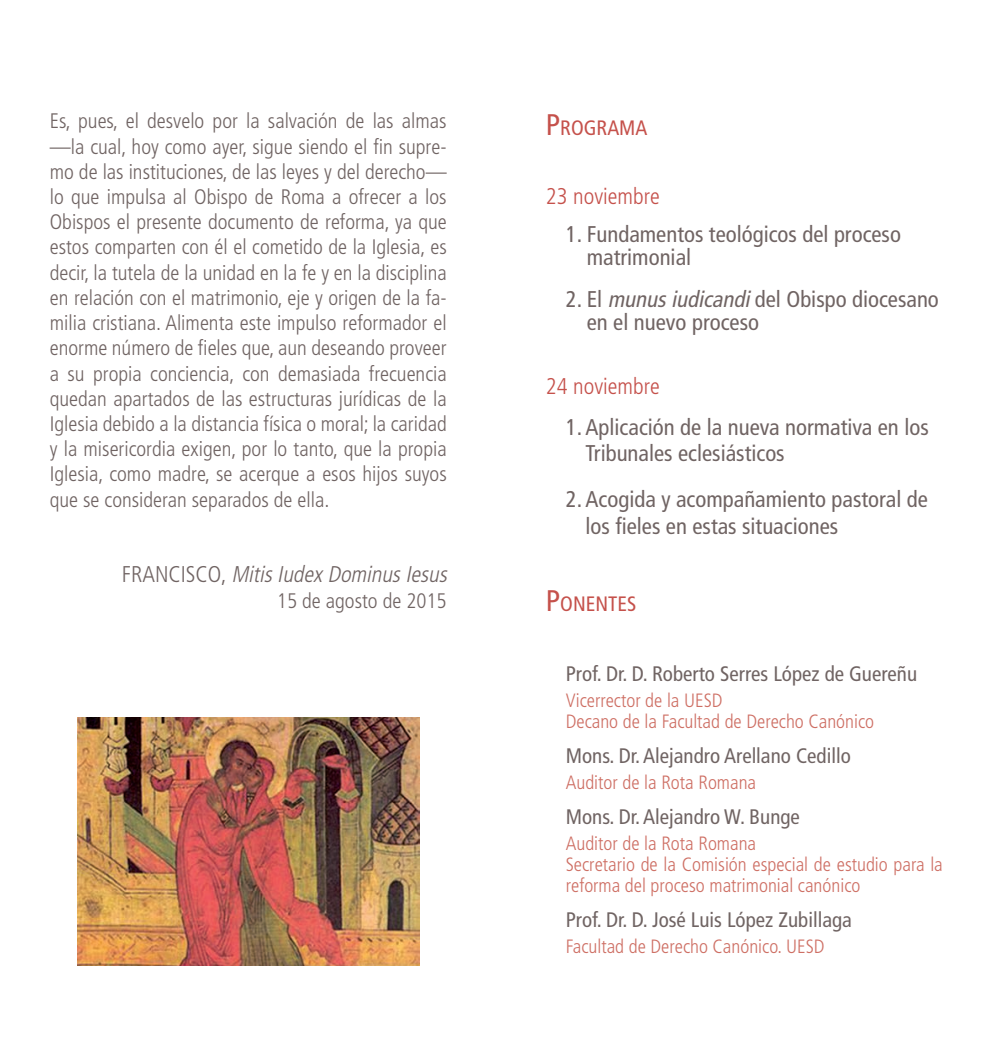
<style>
.page{position:relative;width:991px;height:1043px;background:#fff}
.page>*{position:absolute;margin:0;border:0;box-sizing:border-box;transform-origin:0 0}
.t1{font:condensed 22.75px/22.8px "Frutiger LT Std";color:#706463}
.t2{font:italic 300 condensed 22.75px "Frutiger LT Std";color:#706463}
.t3{font:300 condensed 22.75px "Frutiger LT Std";color:#c5514b}
.t4{font:300 condensed 21px/25.2px "Frutiger LT Std";color:#706463;text-align:justify}
.t5{font:condensed 21px "Frutiger LT Std";color:#706463}
.t6{font:condensed 20.82px "Frutiger LT Std";color:#c5514b}
.t7{font:300 condensed 19.25px/21px "Frutiger LT Std";color:#ce6f64}
.s1{font-style:normal}
.s2{font-size:29.75px}
.s3{font-style:italic}
</style>
<div class="page">
<img style="left:77px;top:717px;width:342px;height:248px">
<p class="t4" style="left:50px;top:109px;width:398px">es, pues, el desvelo por la salvación de las almas —la cual, hoy como ayer, sigue siendo el fin supre&shy;mo de las instituciones, de las leyes y del derecho— lo que impulsa al Obispo de roma a ofrecer a los Obispos el presente documento de reforma, ya que estos comparten con él el cometido de la iglesia, es decir, la tutela de la unidad en la fe y en la disciplina en relación con el matrimonio, eje y origen de la fa&shy;milia cristiana. alimenta este impulso reformador el enorme número de fieles que, aun deseando proveer a su propia conciencia, con demasiada frecuencia quedan apartados de las estructuras jurídicas de la iglesia debido a la distancia física o moral; la caridad y la misericordia exigen, por lo tanto, que la propia iglesia, como madre, se acerque a esos hijos suyos que se consideran separados de ella.</p>
<p class="t2" style="left:122px;top:561px;width:331px"><span class="s1">F r a n C i S C O</span> <span class="s1">,</span> MitisiudexDominusiesus</p>
<p class="t4" style="left:277px;top:588px;width:171px">15 de agosto de 2015</p>
<p class="t6" style="left:546px;top:116px;width:103px"><span class="s2">P</span>ROGRAMA</p>
<p class="t3" style="left:546px;top:183px;width:115px">23 noviembre</p>
<p class="t1" style="left:587px;top:223px;width:316px;text-indent:-21px">1. Fundamentos teológicos del proceso matrimonial</p>
<p class="t1" style="left:587px;top:288px;width:354px;text-indent:-21px">2. El <span class="s3">munusiudicandi</span>del Obispo diocesano en el nuevo proceso</p>
<p class="t3" style="left:546px;top:373px;width:115px">24 noviembre</p>
<p class="t1" style="left:585px;top:414px;width:345px;line-height:26.2px;text-indent:-20px">1. Aplicación de la nueva normativa en los<br>Tribunales eclesiásticos</p>
<p class="t1" style="left:585px;top:486px;width:344px;line-height:26.2px;text-indent:-20px">2. Acogida y acompañamiento pastoral de los fieles en estas situaciones</p>
<p class="t6" style="left:546px;top:591px;width:92px"><span class="s2">P</span>ONENTES</p>
<p class="t5" style="left:566px;top:661px;width:353px">Prof. Dr. D. Roberto Serres López de Guereñu</p>
<p class="t7" style="left:566px;top:689px;width:310px">Vicerrector de la UeSD<br>Decano de la Facultad de Derecho Canónico</p>
<p class="t5" style="left:566px;top:743px;width:286px">Mons. Dr. Alejandro Arellano Cedillo</p>
<p class="t7" style="left:566px;top:771px;width:192px">auditor de la rota romana</p>
<p class="t5" style="left:566px;top:804px;width:236px">Mons. Dr. Alejandro W. Bunge</p>
<p class="t7" style="left:566px;top:832px;width:378px">auditor de la rota romana<br>Secretario de la Comisión especial de estudio para la reforma del proceso matrimonial canónico</p>
<p class="t5" style="left:566px;top:907px;width:288px">Prof. Dr. D. José Luis López Zubillaga</p>
<p class="t7" style="left:566px;top:935px;width:260px">Facultad de Derecho Canónico. UeSD</p>
</div>
